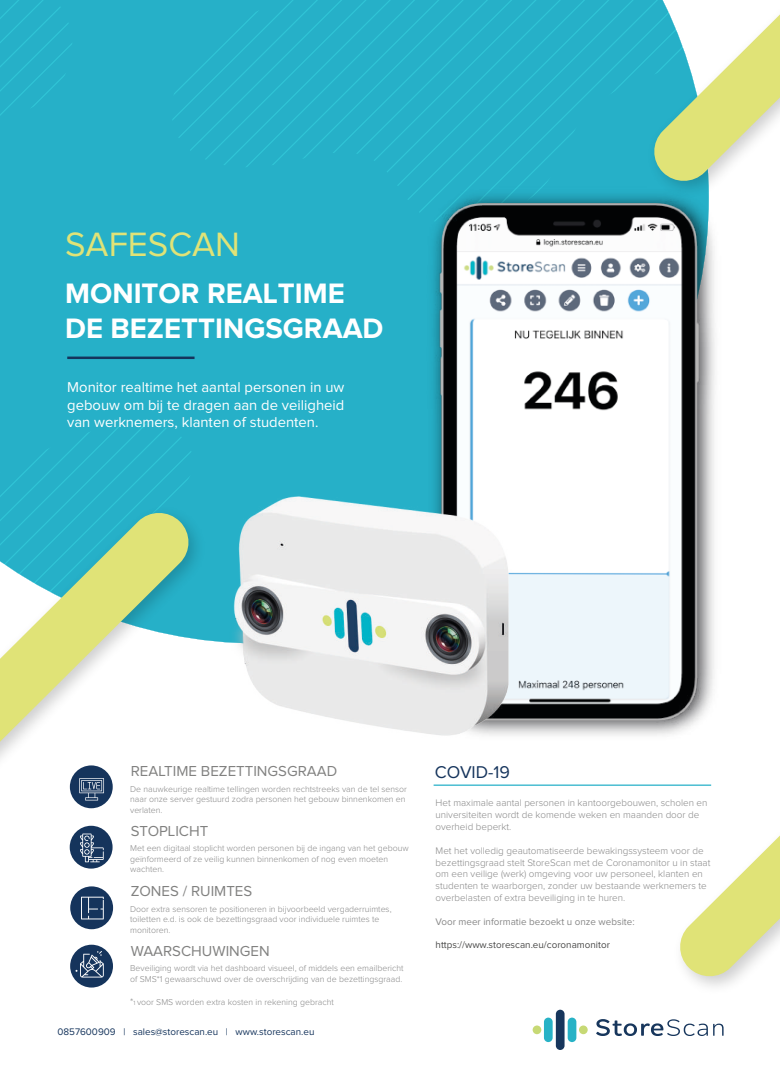
<style>
.page{position:relative;width:780px;height:1088px;background:#fff}
.page>*{position:absolute;margin:0;border:0;box-sizing:border-box;transform-origin:0 0}
.t1{font:35px "Proxima Nova";color:#e0e377}
.t2{font:700 29.12px/35px "Proxima Nova";color:#fff}
.t3{font:17.75px "Proxima Nova";color:#15345c}
.t4{font:15px "Proxima Nova";color:#818180}
.t5{font:14.75px/17.8px "Proxima Nova";color:#fff;text-align:justify}
.t6{font:300 9.88px/11.9px "Proxima Nova";color:#878787}
.t7{font:9.88px "Proxima Nova";color:#15345c}
.t8{font:9.88px "Proxima Nova";color:#878787}
.t9{font:9.88px "Proxima Nova";color:#4a4a49}
.t10{font:300 8.75px/10.5px "Proxima Nova";color:#888}
.s1{font-size:9.88px}
.s2{font-size:6.25px}
</style>
<div class="page">
<img style="left:0;top:0;width:736px;height:988px">
<svg style="left:677px;top:731px;width:103px;height:248px"></svg>
<svg style="left:0;top:510px;width:191px;height:456px"></svg>
<svg style="left:651px;top:0;width:129px;height:184px"></svg>
<div style="left:70px;top:765px;width:43px;height:43px;background:#15345c;border-radius:50%"></div>
<div style="left:70px;top:826px;width:43px;height:42px;background:#15345c;border-radius:50%"></div>
<div style="left:70px;top:886px;width:43px;height:43px;background:#15345c;border-radius:50%"></div>
<div style="left:70px;top:945px;width:43px;height:42px;background:#15345c;border-radius:50%"></div>
<svg style="left:66px;top:921px;width:6px;height:2px"></svg>
<svg style="left:75px;top:951px;width:29px;height:26px"></svg>
<svg style="left:80px;top:833px;width:24px;height:29px"></svg>
<svg style="left:79px;top:778px;width:25px;height:22px"></svg>
<svg style="left:81px;top:897px;width:23px;height:22px"></svg>
<hr style="left:433px;top:784px;width:278px;height:2px;background:#26b0c8">
<img style="left:421px;top:184px;width:304px;height:561px">
<img style="left:287px;top:193px;width:449px;height:538px">
<svg style="left:596px;top:1019px;width:127px;height:17px"></svg>
<div style="left:567px;top:1017px;width:9px;height:25px;background:#27b2c6;border-radius:4px"></div>
<div style="left:556px;top:1010px;width:8px;height:40px;background:#17365c;border-radius:4px"></div>
<div style="left:579px;top:1025px;width:8px;height:9px;background:#c7d975;border-radius:50%"></div>
<div style="left:544px;top:1017px;width:8px;height:25px;background:#27b2c6;border-radius:4px"></div>
<div style="left:532px;top:1025px;width:9px;height:9px;background:#c7d975;border-radius:50%"></div>
<hr style="left:67px;top:356px;width:127px;height:3px;background:#15345c">
<img style="left:230px;top:493px;width:283px;height:246px">
<h1 class="t1" style="left:65px;top:228px;width:176px">SAFESCAN</h1>
<h2 class="t2" style="left:65px;top:277px;width:320px">MONITOR REALTIME<br>DE BEZETTINGSGRAAD</h2>
<h3 class="t5" style="left:67px;top:379px;width:279px">Monitor realtime het aantal personen in uw gebouw om bij te dragen aan de veiligheid van werknemers, klanten of studenten.</h3>
<h3 class="t4" style="left:131px;top:764px;width:208px">REALTIME BEZETTINGSGRAAD</h3>
<p class="t10" style="left:130px;top:784px;width:278px">De nauwkeurige realtime tellingen worden rechtstreeks van de tel sensor naar onze server gestuurd zodra personen het gebouw binnenkomen en verlaten.</p>
<h3 class="t4" style="left:131px;top:824px;width:79px">STOPLICHT</h3>
<p class="t10" style="left:130px;top:843px;width:280px">Met een digitaal stoplicht worden personen bij de ingang van het gebouw geïnformeerd of ze veilig kunnen binnenkomen of nog even moeten wachten.</p>
<h3 class="t4" style="left:131px;top:884px;width:123px">ZONES / RUIMTES</h3>
<p class="t10" style="left:130px;top:904px;width:263px">Door extra sensoren te positioneren in bijvoorbeeld vergaderruimtes, toiletten e.d. is ook de bezettingsgraad voor individuele ruimtes te monitoren.</p>
<h3 class="t4" style="left:131px;top:944px;width:140px">WAARSCHUWINGEN</h3>
<p class="t10" style="left:130px;top:963px;width:275px">Beveiliging wordt via het dashboard visueel, of middels een emailbericht of SMS*1 gewaarschuwd over de overschrijding van de bezettingsgraad.</p>
<p class="t10" style="left:130px;top:997px;width:205px"><span class="s1">*</span><span class="s2">1</span> voor SMS worden extra kosten in rekening gebracht</p>
<p class="t7" style="left:57px;top:1027px;width:258px">0857600909 | sales@storescan.eu | www.storescan.eu</p>
<h3 class="t3" style="left:435px;top:763px;width:77px">COVID-19</h3>
<p class="t6" style="left:435px;top:797px;width:273px">Het maximale aantal personen in kantoorgebouwen, scholen en universiteiten wordt de komende weken en maanden door de overheid beperkt.</p>
<p class="t6" style="left:435px;top:845px;width:276px">Met het volledig geautomatiseerde bewakingssysteem voor de bezettingsgraad stelt StoreScan met de Coronamonitor u in staat om een veilige (werk) omgeving voor uw personeel, klanten en studenten te waarborgen, zonder uw bestaande werknemers te overbelasten of extra beveiliging in te huren.</p>
<p class="t8" style="left:435px;top:917px;width:200px">Voor meer informatie bezoekt u onze website:</p>
<p class="t9" style="left:435px;top:940px;width:176px">https://www.storescan.eu/coronamonitor</p>
</div>
